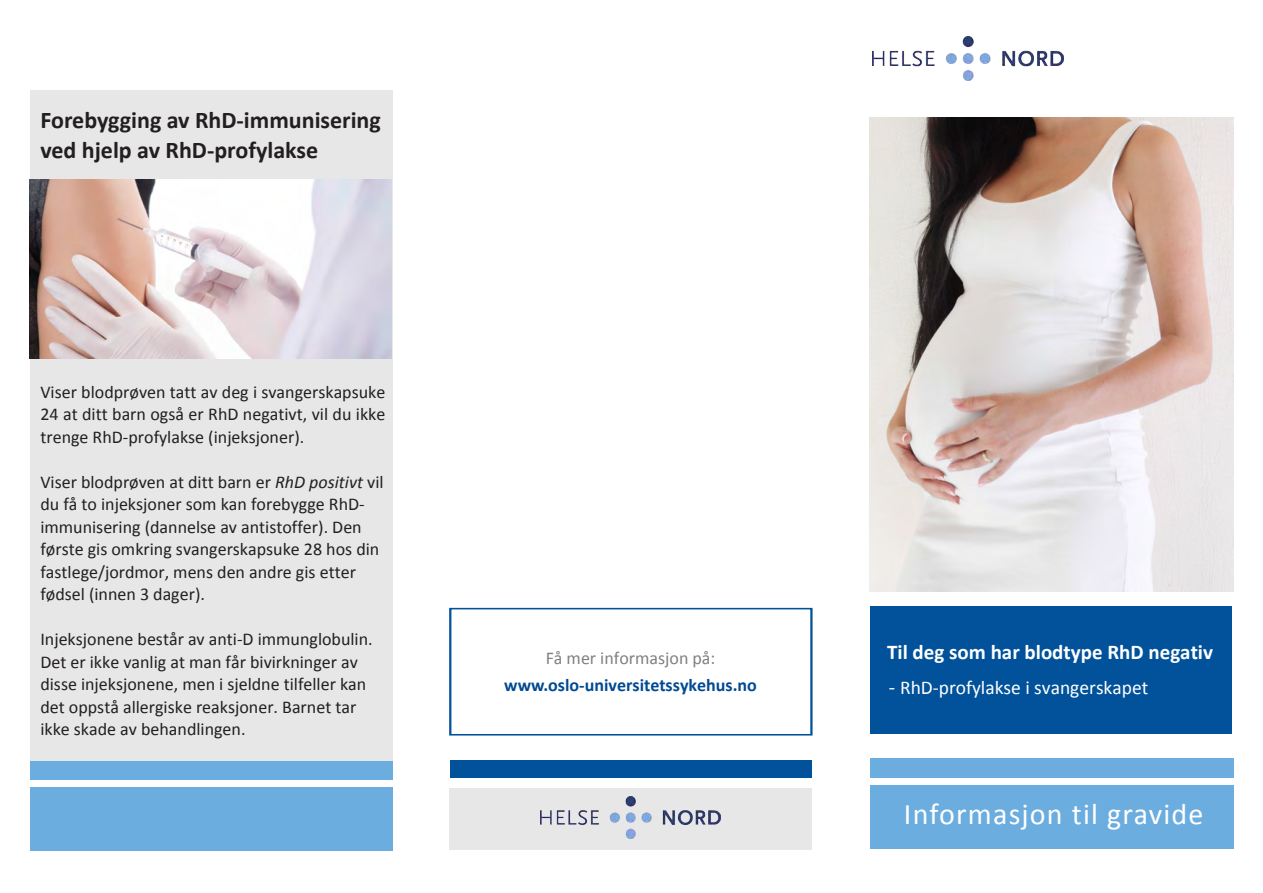
<style>
.page{position:relative;width:1263px;height:893px;background:#fff}
.page>*{position:absolute;margin:0;border:0;box-sizing:border-box;transform-origin:0 0}
.t1{font:30px "Calibri";letter-spacing:.04em;color:#fff}
.t2{font:700 24px/30px "Calibri";color:#231f20}
.t3{font:700 21px "Calibri";color:#fff}
.t4{font:19.5px "Calibri";color:#fff}
.t5{font:18px/22.5px "Calibri";color:#231f20}
.t6{font:700 18px "Calibri";color:#004a93}
.t7{font:18px "Calibri";color:#808080}
.s1{font-style:italic}
.s2{font-size:21px}
</style>
<div class="page">
<div style="left:449px;top:788px;width:363px;height:62px;background:#e7e7e8"></div>
<div style="left:870px;top:606px;width:361px;height:128px;background:#01529b"></div>
<div style="left:870px;top:758px;width:363px;height:90px;background:#6caddf"></div>
<img style="left:869px;top:117px;width:364px;height:474px">
<div style="left:869px;top:778px;width:366px;height:7px;background:#fff"></div>
<div style="left:451px;top:760px;width:361px;height:20px;background:#01529b"></div>
<div style="left:440px;top:778px;width:383px;height:6px;background:#fff"></div>
<div style="left:30px;top:91px;width:362px;height:670px;background:#e7e7e8"></div>
<div style="left:30px;top:761px;width:362px;height:89px;background:#6caddf"></div>
<div style="left:27px;top:780px;width:365px;height:7px;background:#fff"></div>
<img style="left:30px;top:180px;width:362px;height:179px">
<img style="left:873px;top:36px;width:190px;height:45px">
<img style="left:540px;top:797px;width:181px;height:42px">
<div style="left:449px;top:608px;width:363px;height:128px;border:2px solid #01529b"></div>
<h2 class="t2" style="left:40px;top:105px;width:342px">Forebygging av RhD-immunisering ved hjelp av RhD-profylakse</h2>
<p class="t5" style="left:40px;top:381px;width:346px;text-align:justify">Viser blodprøven tatt av deg i svangerskapsuke 24 at ditt barn også er RhD negativt, vil du ikke trenge RhD-profylakse (injeksjoner).</p>
<p class="t5" style="left:40px;top:471px;width:345px">Viser blodprøven at ditt barn er <span class="s1">RhD positivt</span> vil du få to injeksjoner som kan forebygge RhD&shy;immunisering (dannelse av antistoffer). Den første gis omkring svangerskapsuke 28 hos din fastlege/jordmor, mens den andre gis etter fødsel (innen 3 dager).</p>
<p class="t5" style="left:40px;top:628px;width:334px">Injeksjonene består av anti-D immunglobulin.<br>Det er ikke vanlig at man får bivirkninger av disse injeksjonene, men i sjeldne tilfeller kan det oppstå allergiske reaksjoner. Barnet tar ikke skade av behandlingen.</p>
<p class="t7" style="left:546px;top:647px;width:171px">Få mer informasjon på:</p>
<p class="t6" style="left:504px;top:674px;width:254px">www.oslo-universitetssykehus.no</p>
<p class="t3" style="left:887px;top:639px;width:327px">Til deg som har blodtype RhD negativ</p>
<p class="t4" style="left:889px;top:675px;width:261px"><span class="s2">-</span> RhD-profylakse i svangerskapet</p>
<h1 class="t1" style="left:904px;top:795px;width:301px">Informasjon til gravide</h1>
</div>
